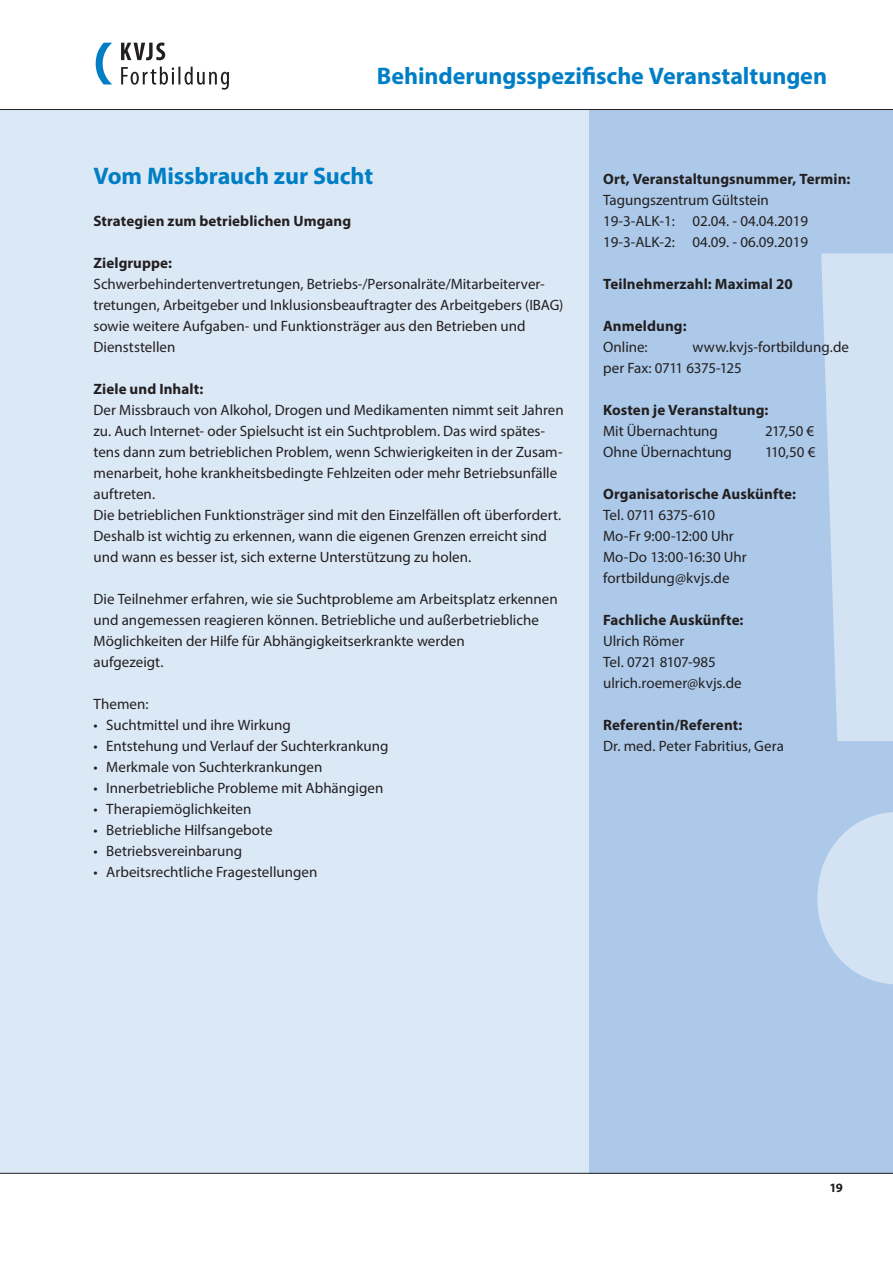
<style>
.page{position:relative;width:893px;height:1263px;background:#fff}
.page>*{position:absolute;margin:0;border:0;box-sizing:border-box;transform-origin:0 0}
.SemTitel{font:700 24px "Myriad Pro";letter-spacing:-.005em;color:#007ec5}
.SemStandard{font:15px/21px "Myriad Pro";color:#231f20}
.SemÜberschrift{font:700 15px "Myriad Pro";letter-spacing:.005em;color:#231f20}
.SemÜberschriftOrt{font:700 15px "Myriad Pro";letter-spacing:.005em;color:#231f20}
.SemStandard-2{font:15px "Myriad Pro";letter-spacing:-.03em;color:#231f20}
.t1{font:700 12.75px "Myriad Pro";color:#231f20}
</style>
<div class="page">
<div style="left:0;top:109px;width:893px;height:1064px;background:#dbe8f6"></div>
<div style="left:589px;top:109px;width:304px;height:1065px;background:#acc9e9"></div>
<svg style="left:817px;top:253px;width:76px;height:731px;fill:#d4e3f4"></svg>
<hr style="left:0;top:1173px;width:893px;height:1px;background:#231f20">
<hr style="left:0;top:109px;width:893px;height:1px;background:#231f20">
<svg style="left:121px;top:43px;width:44px;height:17px"></svg>
<svg style="left:121px;top:67px;width:108px;height:23px"></svg>
<svg style="left:96px;top:43px;width:16px;height:41px"></svg>
<h1 class="SemTitel" style="left:377px;top:60px;width:452px">Behinderungsspezifische Veranstaltungen</h1>
<h1 class="SemTitel" style="left:94px;top:160px;width:281px">Vom Missbrauch zur Sucht</h1>
<h2 class="SemÜberschrift" style="left:94px;top:211px;width:259px">Strategien zum betrieblichen Umgang</h2>
<h2 class="SemÜberschrift" style="left:94px;top:253px;width:80px">Zielgruppe:</h2>
<p class="SemStandard" style="left:94px;top:273px;width:471px">Schwerbehindertenvertretungen, Betriebs-/Personalräte/Mitarbeiterver&shy;tretungen, Arbeitgeber und Inklusionsbeauftragter des Arbeitgebers (IBAG) sowie weitere Aufgaben- und Funktionsträger aus den Betrieben und Dienststellen</p>
<h2 class="SemÜberschrift" style="left:94px;top:379px;width:111px">Ziele und Inhalt:</h2>
<p class="SemStandard" style="left:94px;top:399px;width:472px">Der Missbrauch von Alkohol, Drogen und Medikamenten nimmt seit Jahren zu. Auch Internet- oder Spielsucht ist ein Suchtproblem. Das wird spätes&shy;tens dann zum betrieblichen Problem, wenn Schwierigkeiten in der Zusam&shy;menarbeit, hohe krankheitsbedingte Fehlzeiten oder mehr Betriebsunfälle auftreten.</p>
<p class="SemStandard" style="left:94px;top:504px;width:469px">Die betrieblichen Funktionsträger sind mit den Einzelfällen oft überfordert.</p>
<p class="SemStandard" style="left:94px;top:525px;width:455px">Deshalb ist wichtig zu erkennen, wann die eigenen Grenzen erreicht sind und wann es besser ist, sich externe Unterstützung zu holen.</p>
<p class="SemStandard" style="left:94px;top:588px;width:466px">Die Teilnehmer erfahren, wie sie Suchtprobleme am Arbeitsplatz erkennen und angemessen reagieren können. Betriebliche und außerbetriebliche<br>Möglichkeiten der Hilfe für Abhängigkeitserkrankte werden</p>
<p class="SemStandard" style="left:94px;top:651px;width:71px">aufgezeigt.</p>
<p class="SemStandard" style="left:94px;top:693px;width:56px">Themen:</p>
<p class="SemStandard" style="left:94px;top:714px;width:199px">• Suchtmittel und ihre Wirkung</p>
<p class="SemStandard" style="left:94px;top:735px;width:296px">• Entstehung und Verlauf der Suchterkrankung</p>
<p class="SemStandard" style="left:94px;top:756px;width:230px">• Merkmale von Suchterkrankungen</p>
<p class="SemStandard" style="left:94px;top:777px;width:291px">• Innerbetriebliche Probleme mit Abhängigen</p>
<p class="SemStandard" style="left:94px;top:798px;width:159px">• Therapiemöglichkeiten</p>
<p class="SemStandard" style="left:94px;top:819px;width:180px">• Betriebliche Hilfsangebote</p>
<p class="SemStandard" style="left:94px;top:840px;width:150px">• Betriebsvereinbarung</p>
<p class="SemStandard" style="left:94px;top:861px;width:225px">• Arbeitsrechtliche Fragestellungen</p>
<p class="SemÜberschriftOrt" style="left:603px;top:169px;width:249px">Ort, Veranstaltungsnummer, Termin:</p>
<p class="SemStandard" style="left:603px;top:189px;width:207px">Tagungszentrum Gültstein<br>19-3-ALK-1: 02.04. - 04.04.2019<br>19-3-ALK-2: 04.09. - 06.09.2019</p>
<h2 class="SemÜberschrift" style="left:603px;top:274px;width:191px">Teilnehmerzahl: Maximal 20</h2>
<h2 class="SemÜberschrift" style="left:603px;top:316px;width:85px">Anmeldung:</h2>
<p class="SemStandard" style="left:603px;top:336px;width:46px">Online:</p>
<p class="SemStandard" style="left:692px;top:336px;width:158px">www.kvjs-fortbildung.de</p>
<p class="SemStandard-2" style="left:603px;top:359px;width:140px">per Fax: 0711 6375-125</p>
<h2 class="SemÜberschrift" style="left:603px;top:400px;width:167px">Kosten je Veranstaltung:</h2>
<p class="SemStandard" style="left:603px;top:420px;width:116px">Mit Übernachtung</p>
<p class="SemStandard" style="left:765px;top:420px;width:51px">217,50 €</p>
<p class="SemStandard" style="left:603px;top:441px;width:130px">Ohne Übernachtung</p>
<p class="SemStandard" style="left:765px;top:441px;width:52px">110,50 €</p>
<h2 class="SemÜberschrift" style="left:603px;top:484px;width:194px">Organisatorische Auskünfte:</h2>
<p class="SemStandard" style="left:603px;top:504px;width:145px">Tel. 0711 6375-610<br>Mo-Fr 9:00-12:00 Uhr<br>Mo-Do 13:00-16:30 Uhr</p>
<p class="SemStandard" style="left:603px;top:567px;width:128px">fortbildung@kvjs.de</p>
<h2 class="SemÜberschrift" style="left:603px;top:610px;width:142px">Fachliche Auskünfte:</h2>
<p class="SemStandard" style="left:603px;top:630px;width:140px">Ulrich Römer<br>Tel. 0721 8107-985 ulrich.roemer@kvjs.de</p>
<h2 class="SemÜberschrift" style="left:603px;top:715px;width:141px">Referentin/Referent:</h2>
<p class="SemStandard" style="left:603px;top:735px;width:182px">Dr. med. Peter Fabritius, Gera</p>
<p class="t1" style="left:829px;top:1179px;width:15px">19</p>
</div>
